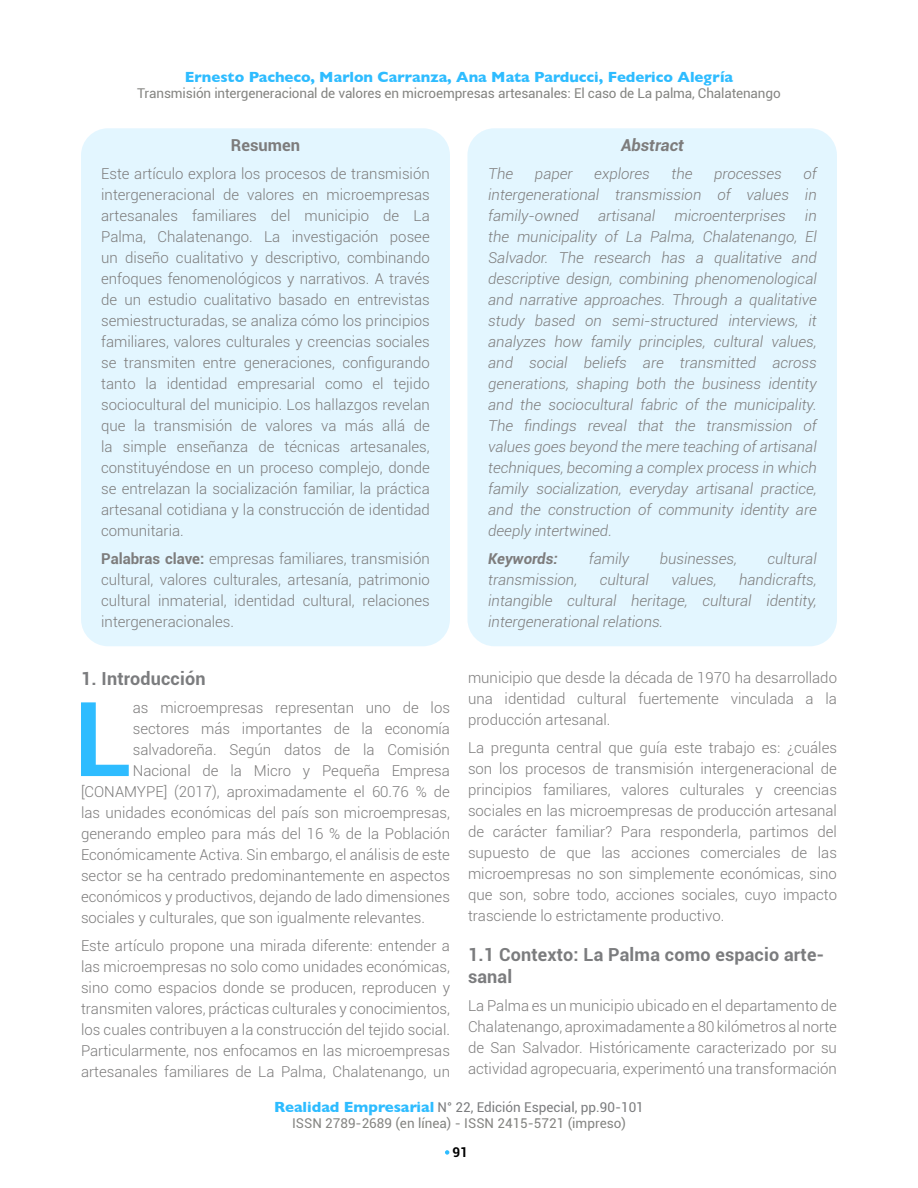
<style>
.page{position:relative;width:918px;height:1188px;background:#fff}
.page>*{position:absolute;margin:0;border:0;box-sizing:border-box;transform-origin:0 0}
.t1{font:700 103.65px "Roboto";color:#2ebcff}
.t2{font:700 18px/21.6px "Roboto";letter-spacing:.01em;color:#7b7c7e}
.t3{font:italic 700 16.5px "Roboto";color:#7d7c7c}
.t4{font:700 16.5px "Roboto";color:#7d7c7c}
.t5{font:300 15px/21px "Roboto";color:#7d7c7c;text-align:justify}
.t6{font:italic 300 15px/21px "Roboto";color:#7d7c7c;text-align:justify}
.t7{font:700 15px "Gill Sans";color:#2ebcff}
.t8{font:italic 700 15px "Roboto";color:#7d7c7c}
.t9{font:13.5px/16.2px "Roboto";letter-spacing:-.01em;color:#858582;text-align:center}
.t10{font:700 13.5px "Roboto";color:#000}
.s1{font-weight:700}
.s2{font-family:"Gill Sans";font-weight:700;font-size:15px;color:#2ebcff}
.s3{color:#7b7c7e}
</style>
<div class="page">
<svg style="left:445px;top:1150px;width:4px;height:5px"></svg>
<div style="left:81px;top:128px;width:369px;height:518px;background:#e3f6ff;border-radius:27px"></div>
<div style="left:467px;top:128px;width:370px;height:518px;background:#e3f6ff;border-radius:27px"></div>
<p class="t7" style="left:185px;top:65px;width:550px">Ernesto Pacheco, Marlon Carranza, Ana Mata Parducci, Federico Alegría</p>
<p class="t9" style="left:137px;top:85px;width:645px">Transmisión intergeneracional de valores en microempresas artesanales: El caso de La palma, Chalatenango</p>
<p class="t4" style="left:231px;top:134px;width:71px">Resumen</p>
<p class="t5" style="left:101px;top:163px;width:330px">Este artículo explora los procesos de transmisión intergeneracional de valores en microempresas artesanales familiares del municipio de La Palma, Chalatenango. La investigación posee un diseño cualitativo y descriptivo, combinando enfoques fenomenológicos y narrativos. A través de un estudio cualitativo basado en entrevistas semiestructuradas, se analiza cómo los principios familiares, valores culturales y creencias sociales se transmiten entre generaciones, configurando tanto la identidad empresarial como el tejido sociocultural del municipio. Los hallazgos revelan que la transmisión de valores va más allá de la simple enseñanza de técnicas artesanales, constituyéndose en un proceso complejo, donde se entrelazan la socialización familiar, la práctica artesanal cotidiana y la construcción de identidad comunitaria.</p>
<p class="t5" style="left:101px;top:547px;width:330px"><span class="s1">Palabras clave:</span> empresas familiares, transmisión cultural, valores culturales, artesanía, patrimonio cultural inmaterial, identidad cultural, relaciones intergeneracionales.</p>
<p class="t3" style="left:621px;top:134px;width:64px">Abstract</p>
<p class="t6" style="left:488px;top:163px;width:330px;text-indent:315px">of intergenerational transmission of values in family-owned</p>
<p class="t6" style="left:488px;top:163px;width:27px">The</p>
<p class="t6" style="left:535px;top:163px;width:39px">paper</p>
<p class="t6" style="left:594px;top:163px;width:57px">explores</p>
<p class="t6" style="left:672px;top:163px;width:22px">the</p>
<p class="t6" style="left:714px;top:163px;width:69px">processes</p>
<p class="t6" style="left:488px;top:205px;width:330px;text-indent:317px">in the municipality of La Palma, Chalatenango, El Salvador. The research has a qualitative and descriptive design, combining phenomenological and narrative approaches. Through a qualitative study based on semi-structured interviews, it analyzes how family principles, cultural values, and social beliefs are transmitted across generations, shaping both the business identity and the sociocultural fabric of the municipality.<br>The findings reveal that the transmission of values goes beyond the mere teaching of artisanal techniques, becoming a complex process in which family socialization, everyday artisanal practice, and the construction of community identity are deeply intertwined.</p>
<p class="t8" style="left:488px;top:548px;width:71px">Keywords:</p>
<p class="t6" style="left:589px;top:547px;width:42px">family</p>
<p class="t6" style="left:660px;top:547px;width:79px">businesses,</p>
<p class="t6" style="left:768px;top:547px;width:51px">cultural</p>
<p class="t6" style="left:488px;top:568px;width:90px">transmission,</p>
<p class="t6" style="left:600px;top:568px;width:51px">cultural</p>
<p class="t6" style="left:671px;top:568px;width:47px">values,</p>
<p class="t6" style="left:598px;top:205px;width:59px">artisanal</p>
<p class="t6" style="left:674px;top:205px;width:113px">microenterprises</p>
<p class="t6" style="left:488px;top:568px;width:330px;text-indent:251px">handicrafts, intangible cultural heritage, cultural identity, intergenerational relations.</p>
<p class="t2" style="left:81px;top:667px;width:126px">1. Introducción</p>
<h1 class="t1" style="left:74px;top:666px;width:59px">L</h1>
<p class="t5" style="left:133px;top:697px;width:319px">as microempresas representan uno de los</p>
<p class="t5" style="left:133px;top:718px;width:319px">sectores más importantes de la economía</p>
<p class="t5" style="left:133px;top:739px;width:319px">salvadoreña. Según datos de la Comisión</p>
<p class="t5" style="left:133px;top:760px;width:319px">Nacional de la Micro y Pequeña Empresa</p>
<p class="t5" style="left:81px;top:781px;width:371px">[CONAMYPE] (2017), aproximadamente el 60.76 % de</p>
<p class="t5" style="left:81px;top:802px;width:371px">las unidades económicas del país son microempresas,</p>
<p class="t5" style="left:81px;top:823px;width:371px">generando empleo para más del 16 % de la Población</p>
<p class="t5" style="left:81px;top:844px;width:371px">Económicamente Activa. Sin embargo, el análisis de este</p>
<p class="t5" style="left:81px;top:865px;width:371px">sector se ha centrado predominantemente en aspectos</p>
<p class="t5" style="left:81px;top:886px;width:371px">económicos y productivos, dejando de lado dimensiones</p>
<p class="t5" style="left:81px;top:907px;width:346px">sociales y culturales, que son igualmente relevantes.</p>
<p class="t5" style="left:81px;top:934px;width:371px">Este artículo propone una mirada diferente: entender a las microempresas no solo como unidades económicas, sino como espacios donde se producen, reproducen y transmiten valores, prácticas culturales y conocimientos, los cuales contribuyen a la construcción del tejido social.<br>Particularmente, nos enfocamos en las microempresas artesanales familiares de La Palma, Chalatenango, un</p>
<p class="t5" style="left:468px;top:667px;width:371px">municipio que desde la década de 1970 ha desarrollado una identidad cultural fuertemente vinculada a la producción artesanal.</p>
<p class="t5" style="left:468px;top:736px;width:371px">La pregunta central que guía este trabajo es: ¿cuáles son los procesos de transmisión intergeneracional de principios familiares, valores culturales y creencias sociales en las microempresas de producción artesanal de carácter familiar? Para responderla, partimos del supuesto de que las acciones comerciales de las microempresas no son simplemente económicas, sino que son, sobre todo, acciones sociales, cuyo impacto trasciende lo estrictamente productivo.</p>
<p class="t2" style="left:468px;top:943px;width:358px">1.1 Contexto: La Palma como espacio arte&shy;sanal</p>
<p class="t5" style="left:468px;top:994px;width:371px">La Palma es un municipio ubicado en el departamento de Chalatenango, aproximadamente a 80 kilómetros al norte de San Salvador. Históricamente caracterizado por su actividad agropecuaria, experimentó una transformación</p>
<p class="t9" style="left:274px;top:1098px;width:371px"><span class="s2">Realidad Empresarial</span> <span class="s3">N° 22, Edición Especial, pp.90-101<br></span>ISSN 2789-2689 (en línea) - ISSN 2415-5721 (impreso)</p>
<p class="t10" style="left:453px;top:1143px;width:17px">91</p>
</div>
